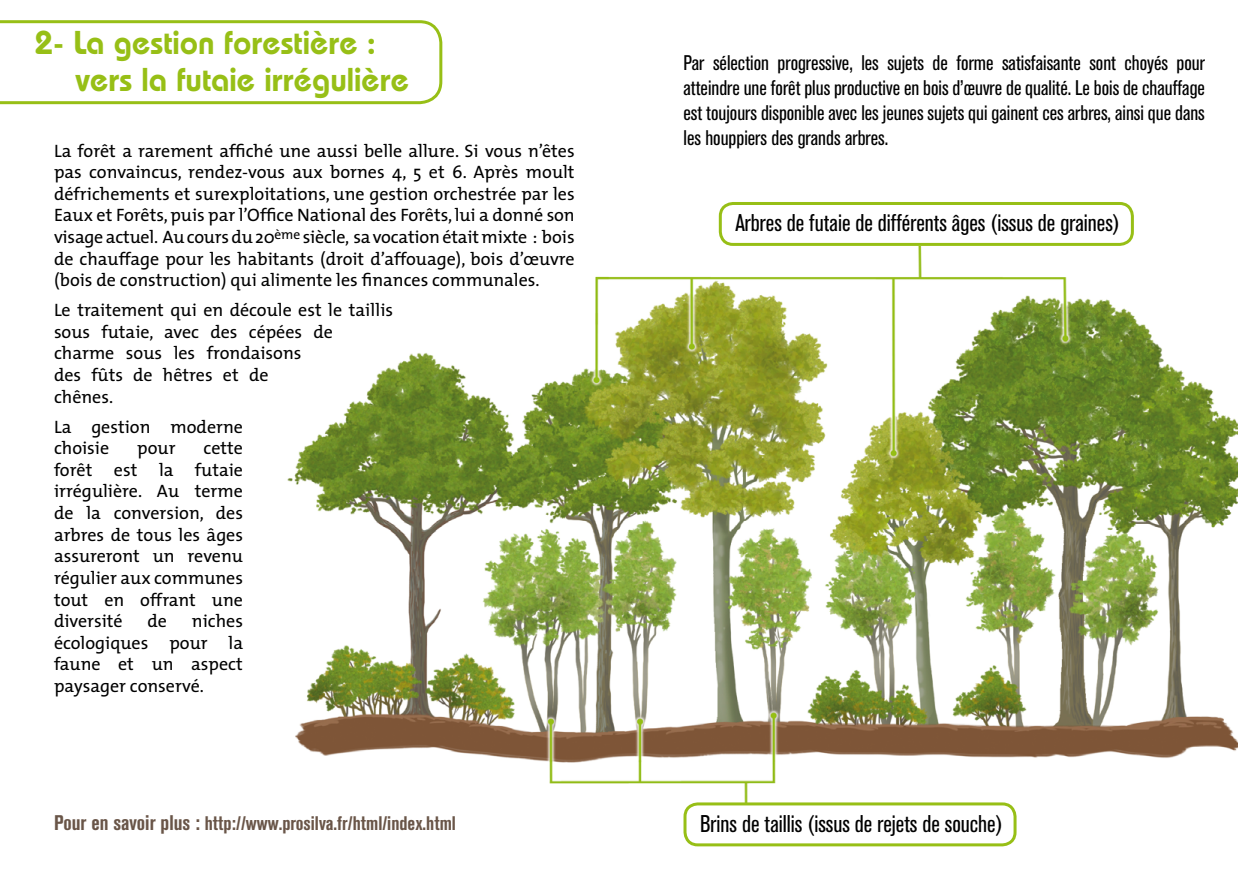
<style>
.page{position:relative;width:1259px;height:893px;background:#fff}
.page>*{position:absolute;margin:0;border:0;box-sizing:border-box;transform-origin:0 0}
.t1{font:600 33px/36.8px "Bauhaus";color:#97bf16}
.t2{font:condensed 24px "Akzidenz Grotesk Std";color:#000}
.t3{font:condensed 21px/25.2px "Akzidenz Grotesk Std";color:#000;text-align:justify}
.t4{font:700 condensed 19.5px "Akzidenz Grotesk Std";color:#695548}
.t5{font:18px/21.6px "The Mix";color:#000;text-align:justify}
.s1{font-size:21px}
</style>
<div class="page">
<img style="left:287px;top:247px;width:950px;height:564px">
<svg style="left:0;top:20px;width:443px;height:85px"></svg>
<div style="left:719px;top:202px;width:415px;height:44px;border:3px solid #97bf16;border-radius:13px"></div>
<div style="left:685px;top:804px;width:330px;height:41px;background:#fff;border-radius:13px"></div>
<div style="left:683px;top:802px;width:333px;height:44px;border:3px solid #97bf16;border-radius:13px"></div>
<h1 class="t1" style="left:75px;top:24px;width:335px;text-indent:-41px">2- La gestion forestière : vers la futaie irrégulière</h1>
<p class="t5" style="left:54px;top:139px;width:522px">La forêt a rarement affiché une aussi belle allure. Si vous n’êtes pas convaincus, rendez-vous aux bornes 4, 5 et 6. Après moult défrichements et surexploitations, une gestion orchestrée par les Eaux et Forêts, puis par l’Office National des Forêts, lui a donné son visage actuel. Au cours du 20<sup>ème</sup> siècle, sa vocation était mixte : bois de chauffage pour les habitants (droit d’affouage), bois d’œuvre (bois de construction) qui alimente les finances communales.</p>
<p class="t5" style="left:54px;top:299px;width:341px;text-align:left">Le traitement qui en découle est le taillis sous futaie, avec des cépées de charme sous les frondaisons<br>des fûts de hêtres et de<br>chênes.</p>
<p class="t5" style="left:54px;top:415px;width:191px">La gestion moderne choisie</p>
<p class="t5" style="left:54px;top:437px;width:191px;text-indent:150px">cette forêt est la futaie irrégulière. Au terme de la conversion, des arbres de tous les âges assureront un revenu régulier aux communes tout en offrant une diversité</p>
<p class="t5" style="left:137px;top:437px;width:40px">pour</p>
<p class="t5" style="left:54px;top:610px;width:191px;text-indent:138px">niches écologiques pour la faune et un aspect paysager conservé.</p>
<p class="t5" style="left:148px;top:610px;width:21px">de</p>
<p class="t4" style="left:54px;top:812px;width:403px"><span class="s1">Pour en savoir plus :</span> http://www.prosilva.fr/html/index.html</p>
<p class="t3" style="left:683px;top:50px;width:523px">Par sélection progressive, les sujets de forme satisfaisante sont choyés pour atteindre une forêt plus productive en bois d’œuvre de qualité. Le bois de chauffage est toujours disponible avec les jeunes sujets qui gainent ces arbres, ainsi que dans les houppiers des grands arbres.</p>
<h2 class="t2" style="left:735px;top:209px;width:386px">Arbres de futaie de différents âges (issus de graines)</h2>
<h2 class="t2" style="left:700px;top:810px;width:304px">Brins de taillis (issus de rejets de souche)</h2>
</div>
